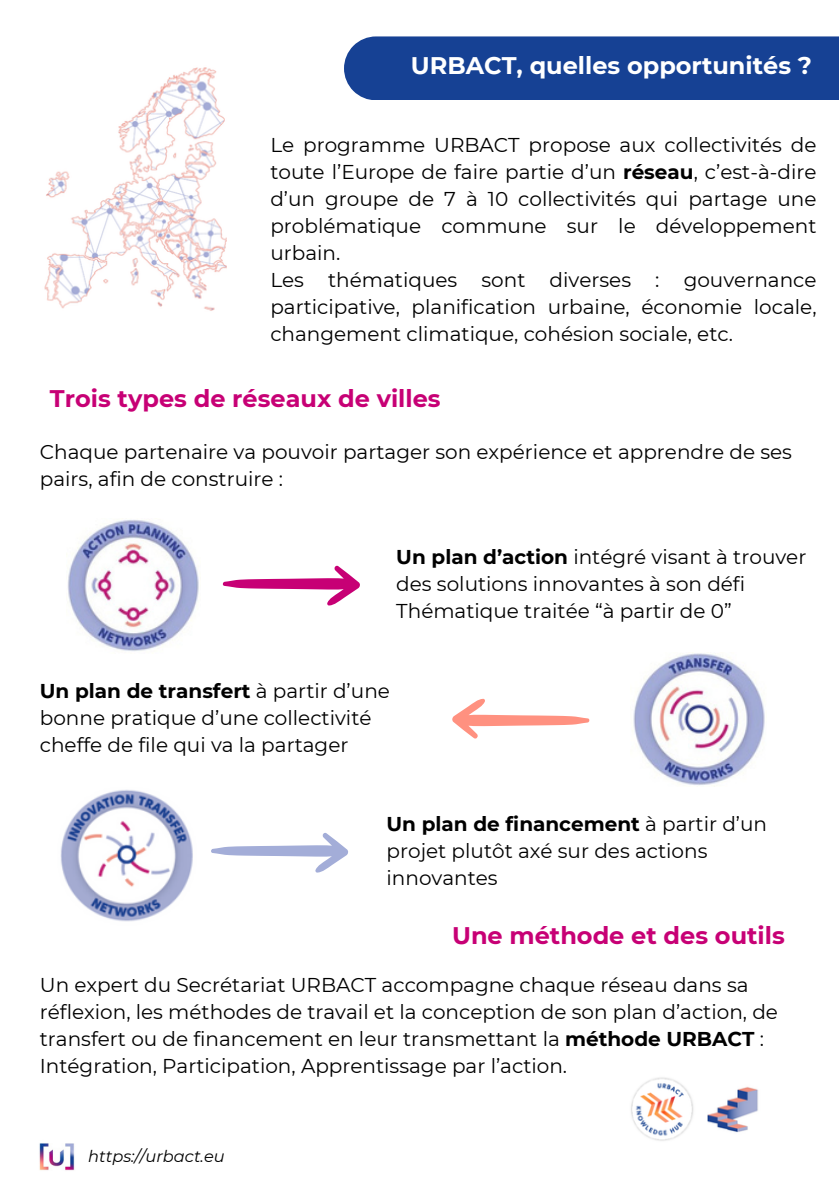
<style>
.page{position:relative;width:839px;height:1191px;background:#fff}
.page>*{position:absolute;margin:0;border:0;box-sizing:border-box;transform-origin:0 0}
.t1{font:700 24px "Montserrat";color:#c70075}
.t2{font:700 24px "Montserrat";color:#fff}
.t3{font:20px/27px "Montserrat";color:#000}
.t4{font:italic 16.2px "Montserrat";color:#000}
.s1{font-weight:700}
</style>
<div class="page">
<div style="left:344px;top:36px;width:494px;height:64px;background:#164194"></div>
<img style="left:39px;top:1143px;width:36px;height:28px">
<img style="left:44px;top:67px;width:183px;height:244px">
<svg style="left:222px;top:565px;width:138px;height:41px"></svg>
<svg style="left:452px;top:699px;width:138px;height:40px"></svg>
<svg style="left:211px;top:833px;width:137px;height:40px"></svg>
<img style="left:631px;top:1077px;width:63px;height:64px">
<img style="left:707px;top:1087px;width:51px;height:46px">
<img style="left:68px;top:520px;width:131px;height:131px">
<img style="left:633px;top:653px;width:132px;height:132px">
<img style="left:60px;top:789px;width:133px;height:133px">
<h1 class="t2" style="left:411px;top:51px;width:403px">URBACT, quelles opportunités ?</h1>
<h2 class="t3" style="left:270px;top:131px;width:547px">Le programme URBACT propose aux collectivités de toute l’Europe de faire partie d’un <span class="s1">réseau</span>, c’est-à-dire d’un groupe de 7 à 10 collectivités qui partage une problématique commune sur le développement urbain.<br>Les thématiques sont diverses : gouvernance participative, planification urbaine, économie locale, changement climatique, cohésion sociale, etc.</h2>
<h2 class="t1" style="left:50px;top:384px;width:392px">Trois types de réseaux de villes</h2>
<h2 class="t3" style="left:40px;top:438px;width:753px">Chaque partenaire va pouvoir partager son expérience et apprendre de ses pairs, afin de construire :</h2>
<p class="t3" style="left:396px;top:543px;width:411px"><span class="s1">Un plan d’action</span> intégré visant à trouver des solutions innovantes à son défi<br>Thématique traitée “à partir de 0”</p>
<p class="t3" style="left:40px;top:678px;width:351px"><span class="s1">Un plan de transfert</span> à partir d’une bonne pratique d’une collectivité cheffe de file qui va la partager</p>
<h2 class="t3" style="left:386px;top:810px;width:382px"><span class="s1">Un plan de financement</span> à partir d’un projet plutôt axé sur des actions innovantes</h2>
<p class="t1" style="left:452px;top:920px;width:334px">Une méthode et des outils</p>
<p class="t3" style="left:40px;top:971px;width:739px">Un expert du Secrétariat URBACT accompagne chaque réseau dans sa réflexion, les méthodes de travail et la conception de son plan d’action, de transfert ou de financement en leur transmettant la <span class="s1">méthode URBACT</span> :<br>Intégration, Participation, Apprentissage par l’action.</p>
<h1 class="t4" style="left:88px;top:1146px;width:138px">https://urbact.eu</h1>
</div>
